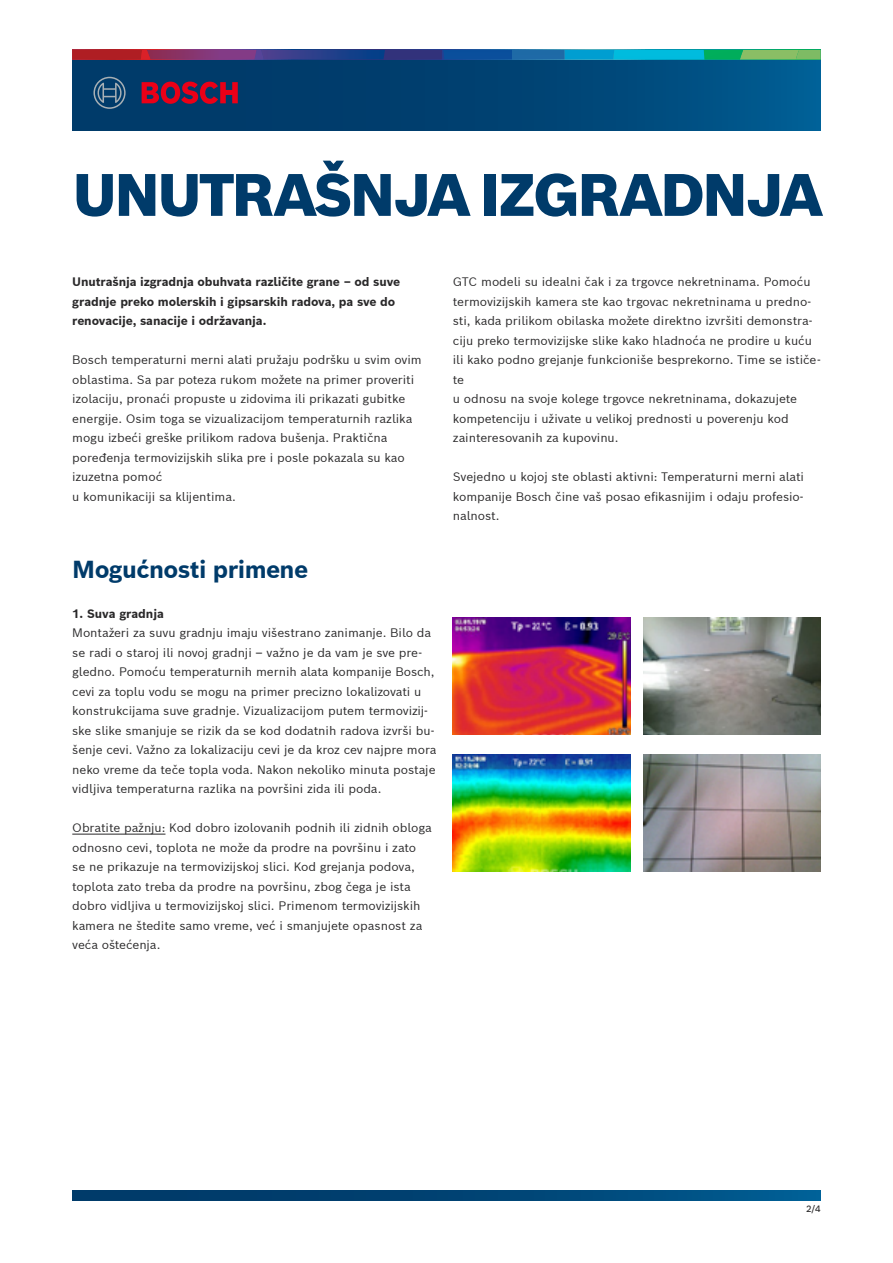
<style>
.page{position:relative;width:893px;height:1263px;background:#fff}
.page>*{position:absolute;margin:0;border:0;box-sizing:border-box;transform-origin:0 0}
.t1{font:900 58.5px "Bosch Sans";letter-spacing:-.05em;color:#003b6a}
.t2{font:700 24px "Bosch Sans";letter-spacing:-.025em;color:#003b6a}
.t3{font:12px/19.5px "Bosch Sans";letter-spacing:-.005em;color:#292829}
.t4{font:700 12px/19.5px "Bosch Sans";letter-spacing:-.01em;color:#292829}
.t5{font:500 9px "Bosch Sans";color:#292829}
</style>
<div class="page">
<img style="left:453px;top:618px;width:177px;height:117px">
<img style="left:643px;top:618px;width:178px;height:117px">
<img style="left:453px;top:754px;width:177px;height:117px">
<img style="left:643px;top:754px;width:178px;height:117px">
<svg style="left:72px;top:59px;width:749px;height:71px;background:#014576"></svg>
<svg style="left:72px;top:1191px;width:749px;height:9px;background:#004677"></svg>
<svg style="left:72px;top:50px;width:749px;height:9px;background:#416687"></svg>
<svg style="left:142px;top:82px;width:96px;height:22px;background:#891839"></svg>
<svg style="left:93px;top:77px;width:33px;height:32px"></svg>
<hr style="left:72px;top:834px;width:93px;height:1px;background:#292829">
<h1 class="t1" style="left:72px;top:156px;width:752px">UNUTRAŠNJA IZGRADNJA</h1>
<p class="t4" style="left:72px;top:272px;width:329px">Unutrašnja izgradnja obuhvata različite grane – od suve gradnje preko molerskih i gipsarskih radova, pa sve do renovacije, sanacije i održavanja.</p>
<p class="t3" style="left:72px;top:350px;width:351px">Bosch temperaturni merni alati pružaju podršku u svim ovim oblastima. Sa par poteza rukom možete na primer proveriti izolaciju, pronaći propuste u zidovima ili prikazati gubitke energije. Osim toga se vizualizacijom temperaturnih razlika mogu izbeći greške prilikom radova bušenja. Praktična poređenja termovizijskih slika pre i posle pokazala su kao izuzetna pomoć<br>u komunikaciji sa klijentima.</p>
<h2 class="t2" style="left:72px;top:553px;width:237px">Mogućnosti primene</h2>
<p class="t4" style="left:72px;top:603px;width:93px">1. Suva gradnja</p>
<p class="t3" style="left:72px;top:623px;width:366px">Montažeri za suvu gradnju imaju višestrano zanimanje. Bilo da se radi o staroj ili novoj gradnji – važno je da vam je sve pre&shy;gledno. Pomoću temperaturnih mernih alata kompanije Bosch, cevi za toplu vodu se mogu na primer precizno lokalizovati u konstrukcijama suve gradnje. Vizualizacijom putem termovizij&shy;ske slike smanjuje se rizik da se kod dodatnih radova izvrši bu&shy;šenje cevi. Važno za lokalizaciju cevi je da kroz cev najpre mora neko vreme da teče topla voda. Nakon nekoliko minuta postaje vidljiva temperaturna razlika na površini zida ili poda.</p>
<p class="t3" style="left:72px;top:818px;width:361px">Obratite pažnju: Kod dobro izolovanih podnih ili zidnih obloga odnosno cevi, toplota ne može da prodre na površinu i zato se ne prikazuje na termovizijskoj slici. Kod grejanja podova, toplota zato treba da prodre na površinu, zbog čega je ista dobro vidljiva u termovizijskoj slici. Primenom termovizijskih kamera ne štedite samo vreme, već i smanjujete opasnost za veća oštećenja.</p>
<p class="t3" style="left:453px;top:272px;width:369px">GTC modeli su idealni čak i za trgovce nekretninama. Pomoću termovizijskih kamera ste kao trgovac nekretninama u predno&shy;sti, kada prilikom obilaska možete direktno izvršiti demonstra&shy;ciju preko termovizijske slike kako hladnoća ne prodire u kuću ili kako podno grejanje funkcioniše besprekorno. Time se ističe&shy;te<br>u odnosu na svoje kolege trgovce nekretninama, dokazujete kompetenciju i uživate u velikoj prednosti u poverenju kod zainteresovanih za kupovinu.</p>
<p class="t3" style="left:453px;top:467px;width:353px;text-align:justify">Svejedno u kojoj ste oblasti aktivni: Temperaturni merni alati kompanije Bosch čine vaš posao efikasnijim i odaju profesio&shy;nalnost.</p>
<p class="t5" style="left:806px;top:1202px;width:16px">2/4</p>
</div>
